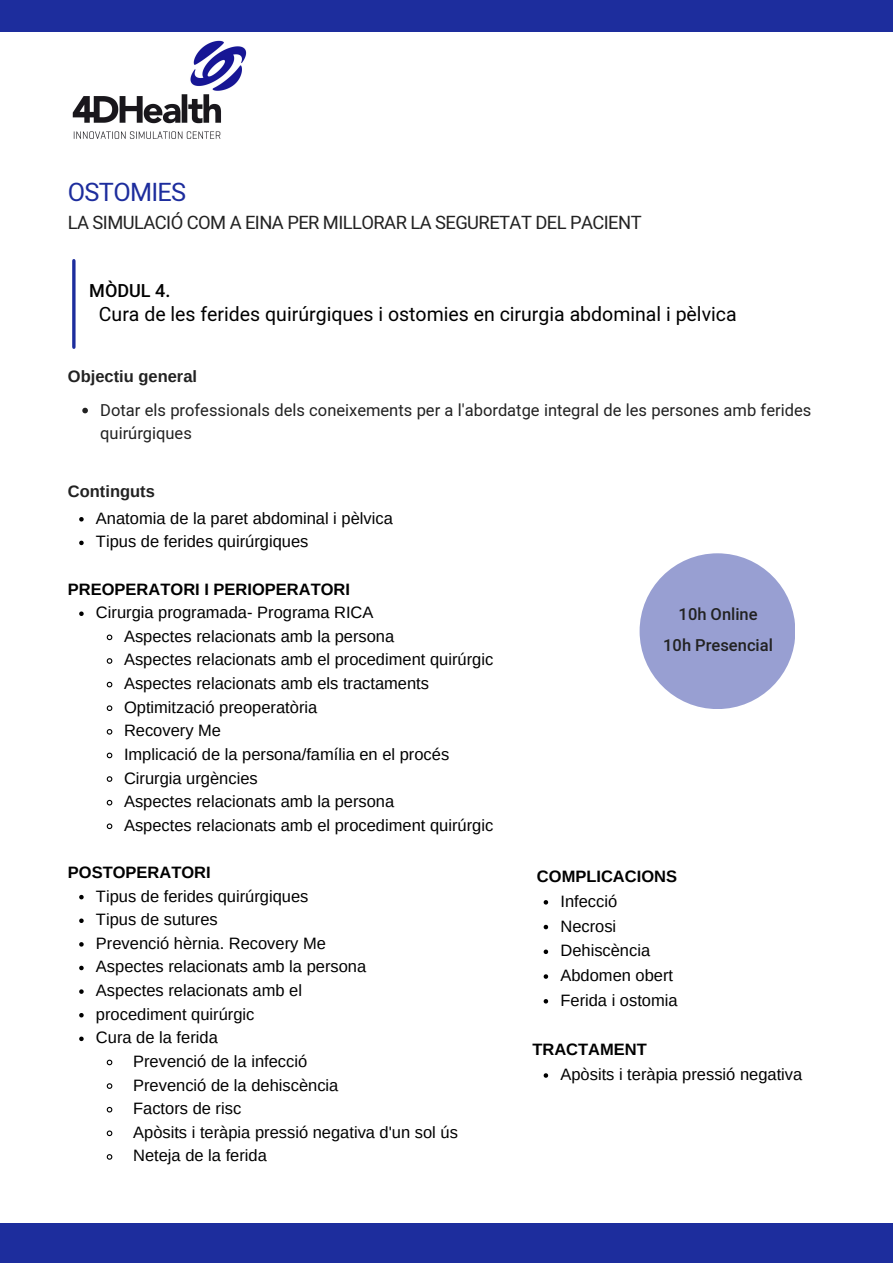
<style>
.page{position:relative;width:893px;height:1264px;background:#fff}
.page>*{position:absolute;margin:0;border:0;box-sizing:border-box;transform-origin:0 0}
.t1{font:25.2px "Mardoto";letter-spacing:-.025em;color:#1d2d9d}
.t2{font:19.5px "Mardoto";color:#000}
.t3{font:18.3px "Mardoto";letter-spacing:-.03em;color:#222}
.t4{font:500 18px "Mardoto";color:#000}
.t5{font:16.5px/23.5px "Arimo";color:#000}
.t6{font:16.5px/23.5px "Mardoto";color:#222}
.t7{font:700 16.5px "Arimo";color:#000}
.t8{font:700 16.5px "Arimo";color:#222}
.t9{font:500 16.5px/31.5px "Mardoto";color:#222;text-align:center}
</style>
<div class="page">
<img style="left:72px;top:41px;width:174px;height:98px">
<div style="left:0;top:0;width:892px;height:32px;background:#1d2d9d"></div>
<svg style="left:72px;top:261px;width:4px;height:86px"></svg>
<div style="left:0;top:1223px;width:892px;height:39px;background:#1d2d9d"></div>
<svg style="left:79px;top:517px;width:5px;height:4px"></svg>
<svg style="left:79px;top:540px;width:5px;height:5px"></svg>
<svg style="left:79px;top:611px;width:5px;height:5px"></svg>
<svg style="left:106px;top:634px;width:7px;height:7px"></svg>
<svg style="left:106px;top:658px;width:7px;height:6px"></svg>
<svg style="left:106px;top:681px;width:7px;height:7px"></svg>
<svg style="left:106px;top:705px;width:7px;height:6px"></svg>
<svg style="left:106px;top:729px;width:7px;height:6px"></svg>
<svg style="left:106px;top:752px;width:7px;height:7px"></svg>
<svg style="left:106px;top:776px;width:7px;height:6px"></svg>
<svg style="left:106px;top:799px;width:7px;height:7px"></svg>
<svg style="left:106px;top:823px;width:7px;height:7px"></svg>
<svg style="left:79px;top:894px;width:5px;height:5px"></svg>
<svg style="left:79px;top:918px;width:5px;height:5px"></svg>
<svg style="left:79px;top:942px;width:5px;height:4px"></svg>
<svg style="left:79px;top:965px;width:5px;height:5px"></svg>
<svg style="left:79px;top:989px;width:5px;height:4px"></svg>
<svg style="left:79px;top:1013px;width:5px;height:4px"></svg>
<svg style="left:79px;top:1036px;width:5px;height:5px"></svg>
<svg style="left:106px;top:1059px;width:7px;height:7px"></svg>
<svg style="left:106px;top:1083px;width:7px;height:6px"></svg>
<svg style="left:106px;top:1106px;width:7px;height:7px"></svg>
<svg style="left:106px;top:1130px;width:7px;height:6px"></svg>
<svg style="left:106px;top:1154px;width:7px;height:6px"></svg>
<svg style="left:82px;top:408px;width:6px;height:5px"></svg>
<svg style="left:543px;top:900px;width:5px;height:4px"></svg>
<svg style="left:543px;top:924px;width:5px;height:5px"></svg>
<svg style="left:543px;top:949px;width:5px;height:5px"></svg>
<svg style="left:543px;top:974px;width:5px;height:4px"></svg>
<svg style="left:543px;top:999px;width:5px;height:4px"></svg>
<svg style="left:543px;top:1073px;width:5px;height:4px"></svg>
<div style="left:639px;top:553px;width:156px;height:156px;background:#989fd2;border-radius:50%"></div>
<h1 class="t1" style="left:68px;top:178px;width:120px">OSTOMIES</h1>
<p class="t3" style="left:68px;top:212px;width:575px">LA SIMULACIÓ COM A EINA PER MILLORAR LA SEGURETAT DEL PACIENT</p>
<p class="t4" style="left:89px;top:280px;width:83px">MÒDUL 4.</p>
<p class="t2" style="left:99px;top:303px;width:639px">Cura de les ferides quirúrgiques i ostomies en cirurgia abdominal i pèlvica</p>
<p class="t8" style="left:68px;top:367px;width:131px">Objectiu general</p>
<p class="t6" style="left:100px;top:398px;width:712px">Dotar els professionals dels coneixements per a l'abordatge integral de les persones amb ferides quirúrgiques</p>
<p class="t8" style="left:68px;top:482px;width:88px">Continguts</p>
<p class="t5" style="left:96px;top:506px;width:298px">Anatomia de la paret abdominal i pèlvica<br>Tipus de ferides quirúrgiques</p>
<p class="t7" style="left:68px;top:579px;width:283px">PREOPERATORI I PERIOPERATORI</p>
<p class="t5" style="left:124px;top:600px;width:371px;text-indent:-28px">Cirurgia programada- Programa RICA<br>Aspectes relacionats amb la persona<br>Aspectes relacionats amb el procediment quirúrgic Aspectes relacionats amb els tractaments Optimització preoperatòria<br>Recovery Me<br>Implicació de la persona/família en el procés Cirurgia urgències<br>Aspectes relacionats amb la persona<br>Aspectes relacionats amb el procediment quirúrgic</p>
<p class="t7" style="left:68px;top:863px;width:144px">POSTOPERATORI</p>
<p class="t5" style="left:96px;top:884px;width:214px">Tipus de ferides quirúrgiques</p>
<p class="t5" style="left:96px;top:907px;width:123px">Tipus de sutures</p>
<p class="t5" style="left:96px;top:931px;width:231px">Prevenció hèrnia. Recovery Me</p>
<p class="t5" style="left:96px;top:955px;width:272px">Aspectes relacionats amb la persona</p>
<p class="t5" style="left:96px;top:978px;width:208px">Aspectes relacionats amb el</p>
<p class="t5" style="left:96px;top:1002px;width:160px">procediment quirúrgic</p>
<p class="t5" style="left:96px;top:1025px;width:123px">Cura de la ferida</p>
<p class="t5" style="left:133px;top:1049px;width:175px">Prevenció de la infecció</p>
<p class="t5" style="left:133px;top:1073px;width:207px">Prevenció de la dehiscència</p>
<p class="t5" style="left:133px;top:1096px;width:110px">Factors de risc</p>
<p class="t5" style="left:133px;top:1120px;width:326px">Apòsits i teràpia pressió negativa d'un sol ús</p>
<p class="t5" style="left:133px;top:1143px;width:135px">Neteja de la ferida</p>
<p class="t9" style="left:663px;top:598px;width:111px">10h Online<br>10h Presencial</p>
<p class="t7" style="left:537px;top:867px;width:142px">COMPLICACIONS</p>
<p class="t5" style="left:560px;top:888px;width:119px;line-height:24.8px">Infecció<br>Necrosi<br>Dehiscència<br>Abdomen obert<br>Ferida i ostomia</p>
<p class="t7" style="left:532px;top:1040px;width:116px">TRACTAMENT</p>
<p class="t5" style="left:560px;top:1062px;width:243px">Apòsits i teràpia pressió negativa</p>
</div>
